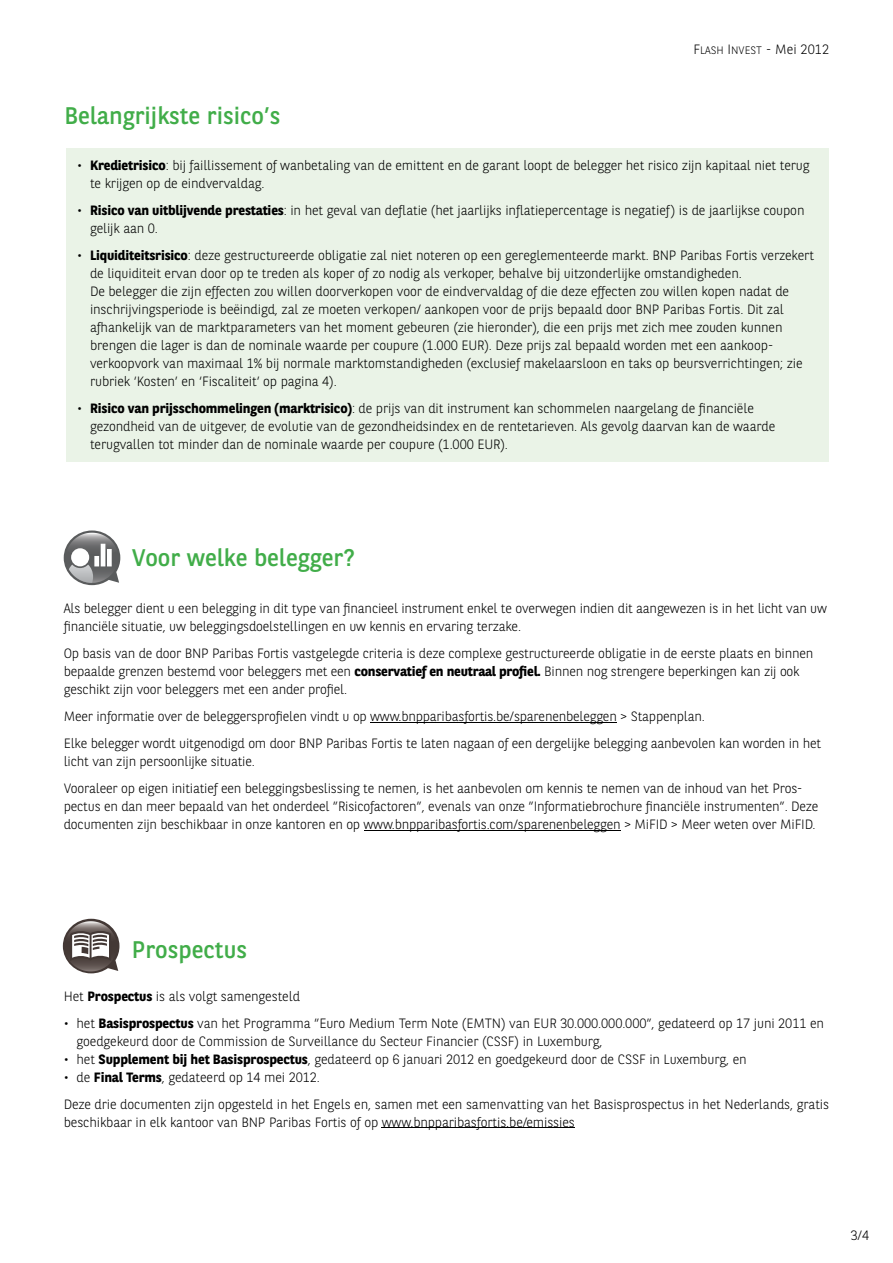
<style>
.page{position:relative;width:893px;height:1263px;background:#fff}
.page>*{position:absolute;margin:0;border:0;box-sizing:border-box;transform-origin:0 0}
.t1{font:24px "BNPP Sans";color:#41ad49}
.t2{font:300 13.5px/18px "BNPP Sans";letter-spacing:-.01em;color:#000}
.t3{font:10.8px "BNPP Sans Light SC800";color:#000}
.s1{font-size:13.5px}
.s2{font-family:"BNPP Sans";font-weight:300;font-size:13.5px}
.s3{font-weight:700}
</style>
<div class="page">
<hr style="left:370px;top:722px;width:247px;height:1px;background:#000">
<hr style="left:364px;top:830px;width:256px;height:1px;background:#000">
<hr style="left:382px;top:1127px;width:193px;height:1px;background:#000">
<div style="left:65px;top:147px;width:764px;height:315px;background:#eaf3e7"></div>
<hr style="left:64px;top:147px;width:765px;height:1px;background:#fff">
<svg style="left:64px;top:530px;width:56px;height:55px"></svg>
<svg style="left:63px;top:919px;width:56px;height:54px"></svg>
<p class="t3" style="left:693px;top:43px;width:137px"><span class="s1">F</span>LASH <span class="s1">I</span>NVEST <span class="s2">- Mei 2012</span></p>
<h1 class="t1" style="left:64px;top:100px;width:218px">Belangrijkste risico’s</h1>
<p class="t2" style="left:90px;top:156px;width:721px;text-indent:-13px">• <span class="s3">Kredietrisico</span>: bij faillissement of wanbetaling van de emittent en de garant loopt de belegger het risico zijn kapitaal niet terug te krijgen op de eindvervaldag.</p>
<p class="t2" style="left:90px;top:201px;width:716px;text-indent:-13px">• <span class="s3">Risico van uitblijvende prestaties</span>: in het geval van deflatie (het jaarlijks inflatiepercentage is negatief) is de jaarlijkse coupon gelijk aan 0.</p>
<p class="t2" style="left:90px;top:246px;width:725px;text-indent:-13px">• <span class="s3">Liquiditeitsrisico</span>: deze gestructureerde obligatie zal niet noteren op een gereglementeerde markt. BNP Paribas Fortis verzekert de liquiditeit ervan door op te treden als koper of zo nodig als verkoper, behalve bij uitzonderlijke omstandigheden.<br>De belegger die zijn effecten zou willen doorverkopen voor de eindvervaldag of die deze effecten zou willen kopen nadat de inschrijvingsperiode is beëindigd, zal ze moeten verkopen/ aankopen voor de prijs bepaald door BNP Paribas Fortis. Dit zal afhankelijk van de marktparameters van het moment gebeuren (zie hieronder), die een prijs met zich mee zouden kunnen brengen die lager is dan de nominale waarde per coupure (1.000 EUR). Deze prijs zal bepaald worden met een aankoop&shy;verkoopvork van maximaal 1% bij normale marktomstandigheden (exclusief makelaarsloon en taks op beursverrichtingen; zie rubriek ‘Kosten’ en ‘Fiscaliteit’ op pagina 4).</p>
<p class="t2" style="left:90px;top:399px;width:687px;text-indent:-13px">• <span class="s3">Risico van prijsschommelingen (marktrisico)</span>: de prijs van dit instrument kan schommelen naargelang de financiële gezondheid van de uitgever, de evolutie van de gezondheidsindex en de rentetarieven. Als gevolg daarvan kan de waarde terugvallen tot minder dan de nominale waarde per coupure (1.000 EUR).</p>
<h1 class="t1" style="left:132px;top:541px;width:225px">Voor welke belegger?</h1>
<p class="t2" style="left:64px;top:599px;width:765px">Als belegger dient u een belegging in dit type van financieel instrument enkel te overwegen indien dit aangewezen is in het licht van uw financiële situatie, uw beleggingsdoelstellingen en uw kennis en ervaring terzake.</p>
<p class="t2" style="left:64px;top:644px;width:751px">Op basis van de door BNP Paribas Fortis vastgelegde criteria is deze complexe gestructureerde obligatie in de eerste plaats en binnen bepaalde grenzen bestemd voor beleggers met een <span class="s3">conservatief en neutraal profiel.</span> Binnen nog strengere beperkingen kan zij ook geschikt zijn voor beleggers met een ander profiel.</p>
<p class="t2" style="left:64px;top:702px;width:759px;line-height:27px">Meer informatie over de beleggersprofielen vindt u op www.bnpparibasfortis.be/sparenenbeleggen &gt; Stappenplan.<br>Elke belegger wordt uitgenodigd om door BNP Paribas Fortis te laten nagaan of een dergelijke belegging aanbevolen kan worden in het</p>
<p class="t2" style="left:64px;top:747px;width:740px;line-height:27px">licht van zijn persoonlijke situatie.<br>Vooraleer op eigen initiatief een beleggingsbeslissing te nemen, is het aanbevolen om kennis te nemen van de inhoud van het Pros-</p>
<p class="t2" style="left:64px;top:797px;width:756px">pectus en dan meer bepaald van het onderdeel ”Risicofactoren”, evenals van onze ”Informatiebrochure financiële instrumenten”. Deze documenten zijn beschikbaar in onze kantoren en op www.bnpparibasfortis.com/sparenenbeleggen &gt; MiFID &gt; Meer weten over MiFID.</p>
<h1 class="t1" style="left:132px;top:933px;width:117px">Prospectus</h1>
<p class="t2" style="left:64px;top:986px;width:238px">Het <span class="s3">Prospectus</span> is als volgt samengesteld</p>
<p class="t2" style="left:77px;top:1013px;width:749px;text-indent:-13px">• het <span class="s3">Basisprospectus</span> van het Programma ”Euro Medium Term Note (EMTN) van EUR 30.000.000.000”, gedateerd op 17 juni 2011 en goedgekeurd door de Commission de Surveillance du Secteur Financier (CSSF) in Luxemburg,</p>
<p class="t2" style="left:64px;top:1049px;width:684px">• het <span class="s3">Supplement bij het Basisprospectus</span>, gedateerd op 6 januari 2012 en goedgekeurd door de CSSF in Luxemburg, en</p>
<p class="t2" style="left:64px;top:1063px;width:767px;line-height:27px">• de <span class="s3">Final Terms</span>, gedateerd op 14 mei 2012.<br>Deze drie documenten zijn opgesteld in het Engels en, samen met een samenvatting van het Basisprospectus in het Nederlands, gratis</p>
<p class="t2" style="left:64px;top:1112px;width:513px">beschikbaar in elk kantoor van BNP Paribas Fortis of op www.bnpparibasfortis.be/emissies</p>
<p class="t2" style="left:850px;top:1225px;width:20px">3/4</p>
</div>
